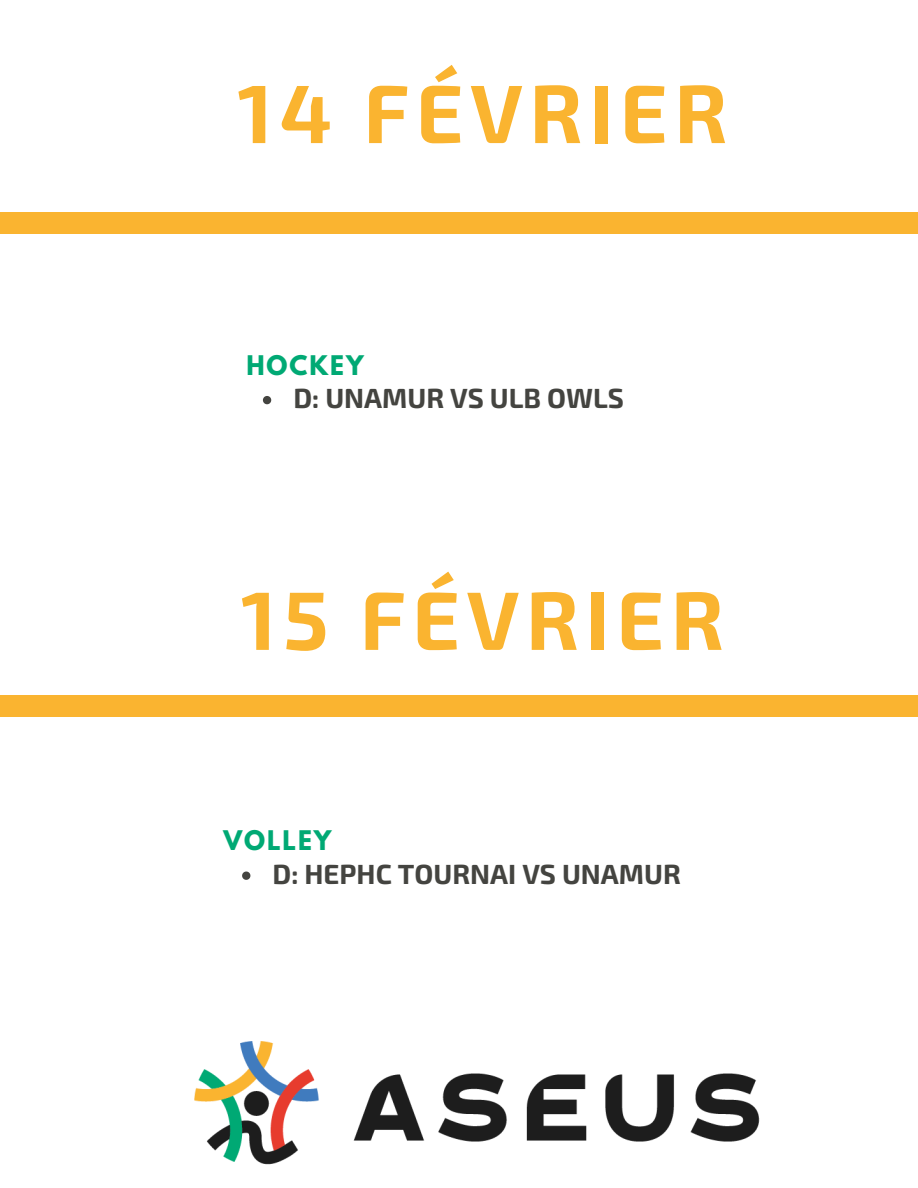
<style>
.page{position:relative;width:918px;height:1188px;background:#fff}
.page>*{position:absolute;margin:0;border:0;box-sizing:border-box;transform-origin:0 0}
.t1{font:700 82.8px "Exo 2";letter-spacing:.08em;color:#fab430}
.t2{font:700 27.75px "Exo 2";color:#444440}
.t3{font:700 24px "League Spartan";letter-spacing:.08em;color:#00a974}
</style>
<div class="page">
<div style="left:0;top:212px;width:918px;height:22px;background:#fab430"></div>
<img style="left:194px;top:1041px;width:566px;height:124px">
<svg style="left:263px;top:396px;width:8px;height:8px"></svg>
<svg style="left:242px;top:872px;width:8px;height:8px"></svg>
<div style="left:0;top:695px;width:918px;height:22px;background:#fab430"></div>
<p class="t1" style="left:238px;top:59px;width:491px">14 FÉVRIER</p>
<p class="t3" style="left:246px;top:353px;width:119px">HOCKEY</p>
<p class="t2" style="left:293px;top:380px;width:332px">D: UNAMUR VS ULB OWLS</p>
<p class="t1" style="left:241px;top:566px;width:484px">15 FÉVRIER</p>
<p class="t3" style="left:223px;top:828px;width:110px">VOLLEY</p>
<p class="t2" style="left:273px;top:856px;width:410px">D: HEPHC TOURNAI VS UNAMUR</p>
</div>
